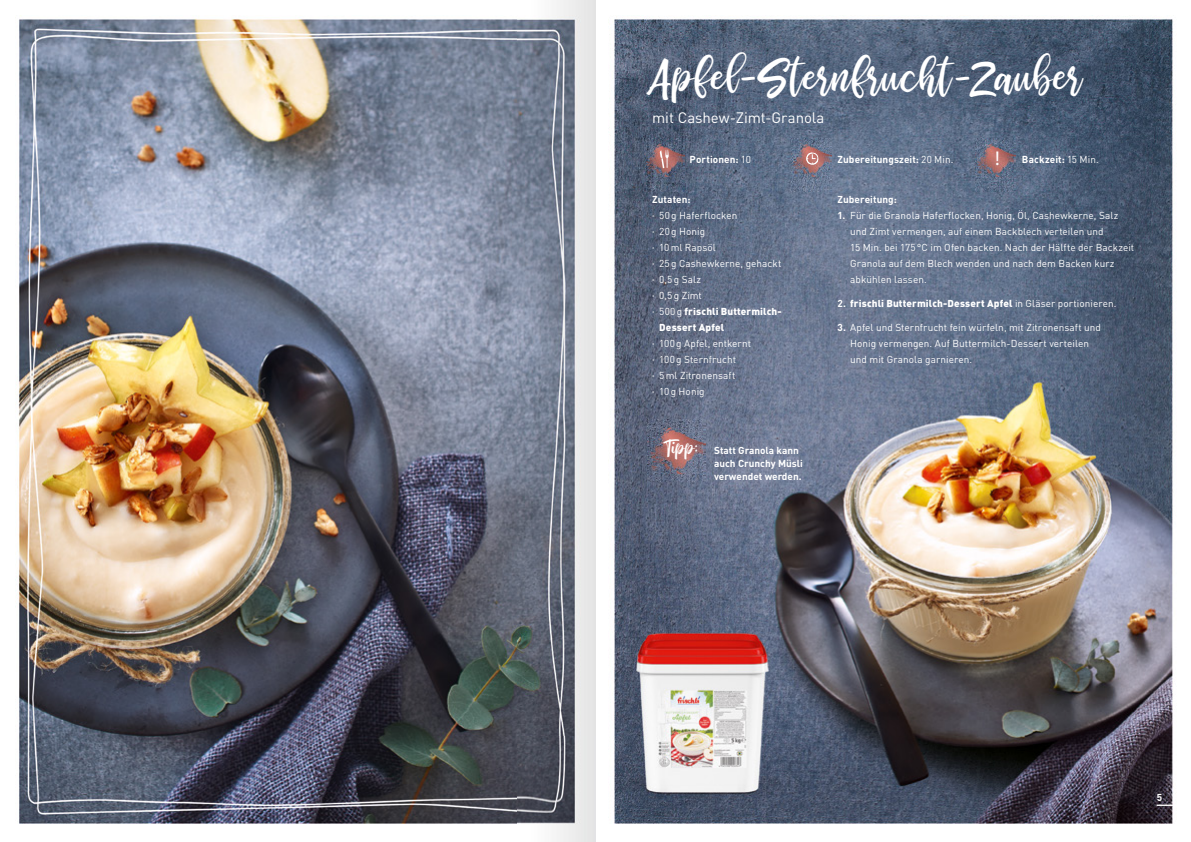
<style>
.page{position:relative;width:1191px;height:842px;background:#fff}
.page>*{position:absolute;margin:0;border:0;box-sizing:border-box;transform-origin:0 0}
.t1{font:40px "bhatoshine";letter-spacing:.03em;color:#fff}
.t2{font:18px "bhatoshine";color:#fff}
.t3{font:15px "DIN Pro";letter-spacing:-.005em;color:#fff}
.t4{font:10px/16px "DIN Pro";letter-spacing:.005em;color:#fff}
.t5{font:700 10px/13px "DIN Pro";letter-spacing:.005em;color:#fff}
.t6{font:900 10px "DIN Pro";letter-spacing:.01em;color:#fff}
.s1{font-weight:400}
.s2{font-family:"Frutiger LT Std";font-stretch:condensed}
.s3{font-family:"Frutiger LT Std";font-weight:400;font-stretch:condensed}
.s4{font-family:"Myriad Pro";font-weight:400;font-size:20px}
.s5{font-weight:700}
</style>
<div class="page">
<img style="left:18px;top:0;width:1158px;height:842px">
<hr style="left:1156px;top:805px;width:35px;height:1px;background:#fff">
<img style="left:791px;top:138px;width:40px;height:53px">
<img style="left:644px;top:138px;width:41px;height:53px">
<svg style="left:660px;top:149px;width:8px;height:19px"></svg>
<svg style="left:806px;top:152px;width:12px;height:13px"></svg>
<img style="left:648px;top:419px;width:58px;height:63px">
<img style="left:975px;top:138px;width:40px;height:53px">
<img style="left:517px;top:0;width:78px;height:842px">
<p class="t1" style="left:652px;top:46px;width:431px">Apfel-Sternfrucht-Zauber</p>
<p class="t3" style="left:652px;top:105px;width:174px">mit Cashew-Zimt-Granola</p>
<p class="t5" style="left:689px;top:151px;width:63px">Portionen: <span class="s1">10</span></p>
<p class="t5" style="left:837px;top:151px;width:117px">Zubereitungszeit: <span class="s1">20 Min.</span></p>
<p class="t5" style="left:652px;top:191px;width:40px">Zutaten:</p>
<p class="t4" style="left:652px;top:206px;width:87px"><span class="s2">∙</span> 50 g Haferflocken</p>
<p class="t4" style="left:652px;top:222px;width:54px"><span class="s2">∙</span> 20 g Honig</p>
<p class="t4" style="left:652px;top:238px;width:65px"><span class="s2">∙</span> 10 ml Rapsöl</p>
<p class="t4" style="left:652px;top:254px;width:131px"><span class="s2">∙</span> 25 g Cashewkerne, gehackt</p>
<p class="t4" style="left:652px;top:270px;width:50px"><span class="s2">∙</span> 0,5 g Salz</p>
<p class="t4" style="left:652px;top:286px;width:51px"><span class="s2">∙</span> 0,5 g Zimt</p>
<p class="t6" style="left:652px;top:302px;width:131px"><span class="s3">∙</span> <span class="s1">500 g</span> frischli Buttermilch-</p>
<p class="t6" style="left:659px;top:318px;width:66px">Dessert Apfel</p>
<p class="t4" style="left:652px;top:334px;width:100px"><span class="s2">∙</span> 100 g Apfel, entkernt</p>
<p class="t4" style="left:652px;top:350px;width:85px"><span class="s2">∙</span> 100 g Sternfrucht</p>
<p class="t4" style="left:652px;top:366px;width:85px"><span class="s2">∙</span> 5 ml Zitronensaft</p>
<p class="t4" style="left:652px;top:382px;width:54px"><span class="s2">∙</span> 10 g Honig</p>
<p class="t5" style="left:995px;top:151px;width:105px"><span class="s4">!</span> Backzeit: <span class="s1">15 Min.</span></p>
<p class="t5" style="left:837px;top:191px;width:61px">Zubereitung:</p>
<p class="t4" style="left:850px;top:206px;width:285px;text-indent:-13px"><span class="s5">1.</span> Für die Granola Haferflocken, Honig, Öl, Cashewkerne, Salz und Zimt vermengen, auf einem Backblech verteilen und<br>15 Min. bei 175 °C im Ofen backen. Nach der Hälfte der Backzeit Granola auf dem Blech wenden und nach dem Backen kurz abkühlen lassen.</p>
<p class="t6" style="left:837px;top:294px;width:280px"><span class="s5">2.</span> frischli Buttermilch-Dessert Apfel <span class="s1">in Gläser portionieren.</span></p>
<p class="t4" style="left:850px;top:318px;width:252px;text-indent:-13px"><span class="s5">3.</span> Apfel und Sternfrucht fein würfeln, mit Zitronensaft und<br>Honig vermengen. Auf Buttermilch-Dessert verteilen und mit Granola garnieren.</p>
<p class="t2" style="left:665px;top:434px;width:35px">Tipp:</p>
<p class="t5" style="left:714px;top:442px;width:90px">Statt Granola kann auch Crunchy Müsli verwendet werden.</p>
<p class="t5" style="left:1156px;top:789px;width:7px">5</p>
</div>
